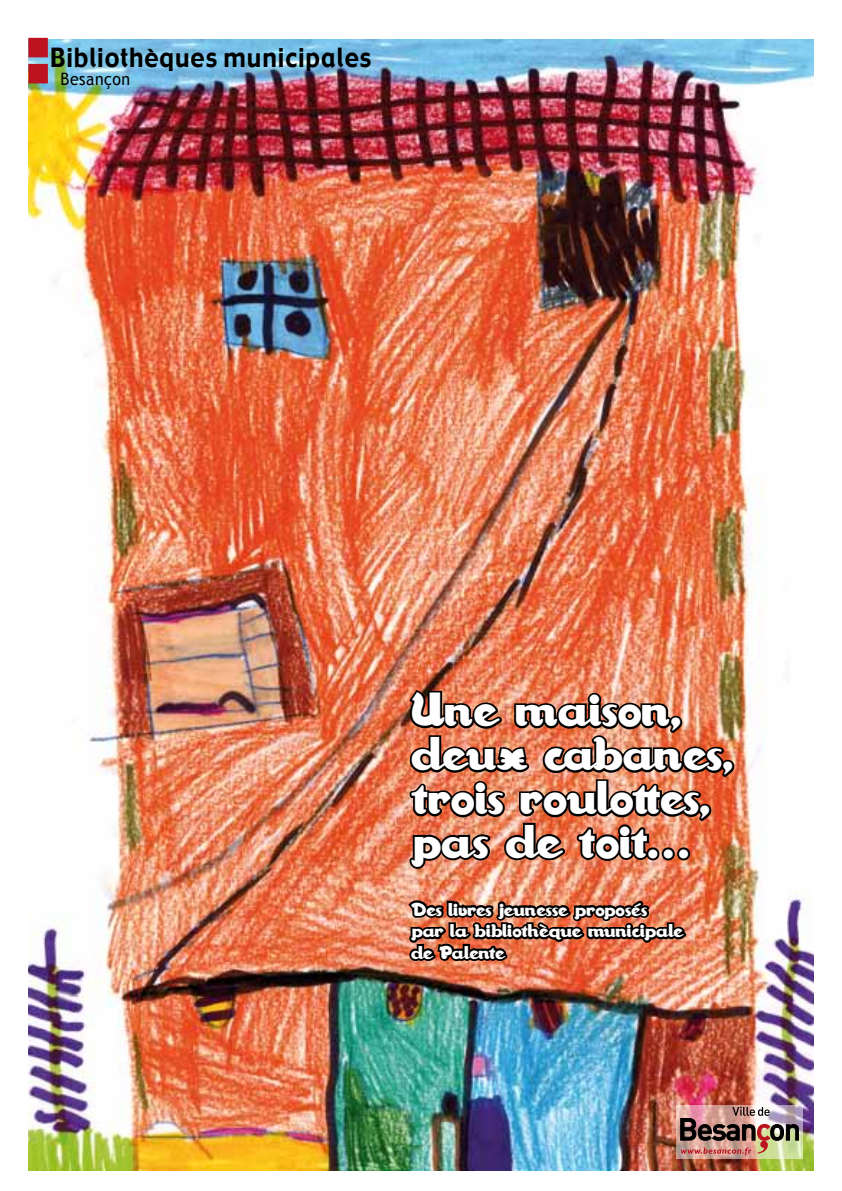
<style>
.page{position:relative;width:842px;height:1191px;background:#fff}
.page>*{position:absolute;margin:0;border:0;box-sizing:border-box;transform-origin:0 0}
.t1{font:46px/43.8px "Walrus Gumbo";color:#fff}
.t2{font:25.8px "Gadget";letter-spacing:.04em;color:#000;scale:.93 1}
.t3{font:18px/21.6px "Walrus Gumbo";color:#fff}
.t4{font:17.2px "Trebuchet MS";letter-spacing:.03em;color:#000;scale:.93 1}
</style>
<div class="page">
<img style="left:28px;top:40px;width:786px;height:1130px">
<img style="left:406px;top:681px;width:331px;height:191px">
<svg style="left:677px;top:1105px;width:126px;height:53px"></svg>
<img style="left:681px;top:1106px;width:118px;height:49px">
<img style="left:406px;top:896px;width:283px;height:70px">
<div style="left:28px;top:38px;width:20px;height:19px;background:#bd1220"></div>
<div style="left:28px;top:64px;width:20px;height:19px;background:#bd1220"></div>
<h2 class="t2" style="left:50px;top:41px;width:347px">Bibliothèques municipales</h2>
<p class="t4" style="left:61px;top:68px;width:76px">Besançon</p>
<h1 class="t1" style="left:411px;top:688px;width:324px">Une maison, deux cabanes, trois roulottes, pas de toit...</h1>
<p class="t3" style="left:411px;top:898px;width:274px">Des livres jeunesse proposés par la bibliothèque municipale de Palente</p>
</div>
